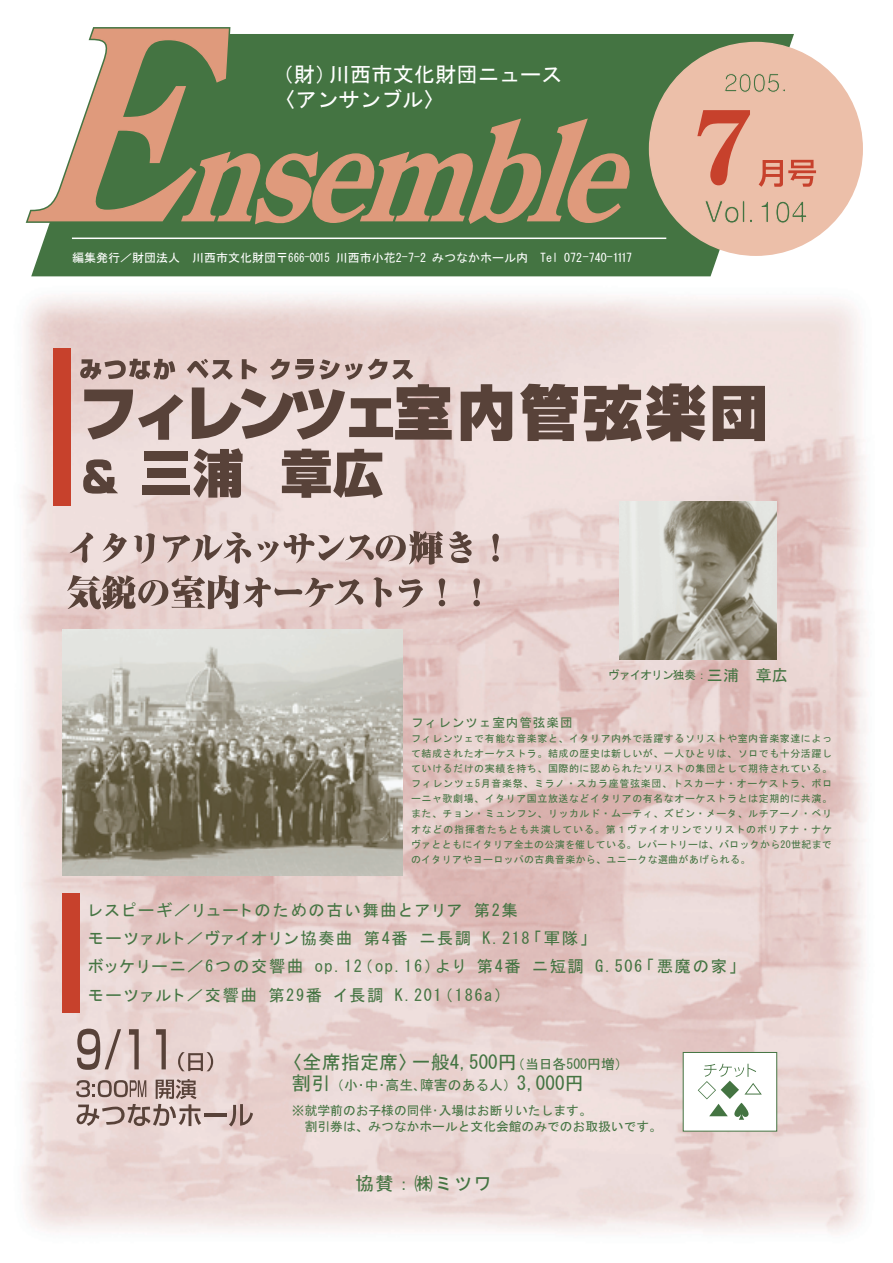
<style>
.page{position:relative;width:893px;height:1263px;background:#fff}
.page>*{position:absolute;margin:0;border:0;box-sizing:border-box;transform-origin:0 0}
.t1{font:21.3px/24.5px "MS Gothic";color:#fff}
.t2{font:19.2px "MS Gothic";color:#447442}
.t3{font:18.45px "MS Gothic";color:#447442}
.t4{font:16.35px/28.3px "MS Gothic";letter-spacing:.095em;color:#447442}
.t5{font:13.8px "MS Gothic";color:#447442}
.t6{font:12.75px/15.9px "MS Gothic";color:#447442}
.t7{font:12.6px "MS Gothic";letter-spacing:.08em;color:#447442}
.t8{font:12px "MS Gothic";color:#fff}
.t9{font:11.7px "MS Gothic";letter-spacing:-.08em;color:#447442}
.t10{font:10.05px/15.1px "MS Gothic";letter-spacing:.03em;color:#447442;text-align:justify}
.s1{font-size:15.9px}
.s2{font-size:13.8px}
.s3{font-size:19.2px}
</style>
<div class="page">
<img style="left:22px;top:276px;width:844px;height:957px">
<div style="left:683px;top:1052px;width:94px;height:79px;background:#fff;border:1px solid #447442"></div>
<svg style="left:31px;top:34px;width:763px;height:242px;fill:#447442"></svg>
<div style="left:649px;top:42px;width:214px;height:214px;background:#ecbfa9;border:2px solid #ecbfa9;border-radius:50%"></div>
<svg style="left:25px;top:27px;width:608px;height:199px"></svg>
<svg style="left:725px;top:74px;width:60px;height:19px"></svg>
<svg style="left:697px;top:110px;width:53px;height:75px"></svg>
<svg style="left:759px;top:160px;width:57px;height:27px"></svg>
<svg style="left:705px;top:200px;width:34px;height:23px"></svg>
<div style="left:742px;top:201px;width:3px;height:22px;background:#447442;border:1px solid #ecbfa9"></div>
<svg style="left:761px;top:201px;width:7px;height:21px"></svg>
<svg style="left:776px;top:201px;width:31px;height:22px"></svg>
<hr style="left:72px;top:238px;width:594px;height:1px;background:#fff">
<svg style="left:77px;top:1029px;width:44px;height:41px"></svg>
<svg style="left:129px;top:1029px;width:10px;height:40px"></svg>
<svg style="left:156px;top:1029px;width:10px;height:40px"></svg>
<svg style="left:178px;top:1052px;width:35px;height:19px"></svg>
<svg style="left:76px;top:1079px;width:125px;height:47px"></svg>
<hr style="left:204px;top:1113px;width:22px;height:3px;background:#584239">
<svg style="left:229px;top:1104px;width:24px;height:22px"></svg>
<div style="left:54px;top:349px;width:17px;height:157px;background:#c7412c"></div>
<svg style="left:80px;top:359px;width:372px;height:81px"></svg>
<svg style="left:461px;top:384px;width:51px;height:57px"></svg>
<svg style="left:520px;top:384px;width:58px;height:57px"></svg>
<svg style="left:584px;top:383px;width:121px;height:58px"></svg>
<svg style="left:713px;top:386px;width:52px;height:55px"></svg>
<svg style="left:83px;top:459px;width:35px;height:35px"></svg>
<div style="left:144px;top:451px;width:44px;height:10px;background:#584239"></div>
<div style="left:147px;top:468px;width:38px;height:9px;background:#584239"></div>
<div style="left:142px;top:486px;width:48px;height:9px;background:#584239"></div>
<svg style="left:193px;top:448px;width:50px;height:50px"></svg>
<svg style="left:282px;top:449px;width:101px;height:49px"></svg>
<svg style="left:70px;top:533px;width:23px;height:30px"></svg>
<svg style="left:103px;top:533px;width:24px;height:29px"></svg>
<svg style="left:134px;top:533px;width:21px;height:31px"></svg>
<svg style="left:163px;top:532px;width:88px;height:32px"></svg>
<svg style="left:257px;top:531px;width:186px;height:34px"></svg>
<svg style="left:449px;top:531px;width:23px;height:32px"></svg>
<svg style="left:492px;top:534px;width:7px;height:19px"></svg>
<div style="left:492px;top:555px;width:7px;height:7px;background:#584239;border-radius:50%"></div>
<svg style="left:67px;top:575px;width:296px;height:34px"></svg>
<svg style="left:373px;top:577px;width:19px;height:30px"></svg>
<svg style="left:399px;top:579px;width:24px;height:28px"></svg>
<svg style="left:439px;top:578px;width:6px;height:28px"></svg>
<div style="left:473px;top:600px;width:7px;height:6px;background:#584239;border-radius:50%"></div>
<svg style="left:473px;top:578px;width:7px;height:20px"></svg>
<div style="left:62px;top:893px;width:17px;height:119px;background:#c7412c"></div>
<svg style="left:698px;top:1064px;width:64px;height:56px"></svg>
<img style="left:619px;top:502px;width:158px;height:157px">
<img style="left:62px;top:629px;width:341px;height:247px">
<h1 class="t1" style="left:273px;top:62px;width:292px">（財）川西市文化財団ニュース〈アンサンブル〉</h1>
<p class="t8" style="left:72px;top:251px;width:561px">編集発行／財団法人 川西市文化財団〒666-0015 川西市小花2-7-2 みつなかホール内 Tel 072-740-1117</p>
<p class="t9" style="left:608px;top:669px;width:181px">ヴァイオリン独奏：<span class="s1">三浦 章広</span></p>
<p class="t7" style="left:411px;top:716px;width:163px">フィレンツェ室内管弦楽団</p>
<p class="t10" style="left:411px;top:731px;width:422px">フィレンツェで有能な音楽家と、イタリア内外で活躍するソリストや室内音楽家達によって結成されたオーケストラ。結成の歴史は新しいが、一人ひとりは、ソロでも十分活躍していけるだけの実績を持ち、国際的に認められたソリストの集団として期待されている。フィレンツェ5月音楽祭、ミラノ・スカラ座管弦楽団、トスカーナ・オーケストラ、ボローニャ歌劇場、イタリア国立放送などイタリアの有名なオーケストラとは定期的に共演。また、チョン・ミュンフン、リッカルド・ムーティ、ズビン・メータ、ルチアーノ・ベリオなどの指揮者たちとも共演している。第１ヴァイオリンでソリストのボリアナ・ナケヴァとともにイタリア全土の公演を催している。レパートリーは、バロックから20世紀までのイタリアやヨーロッパの古典音楽から、ユニークな選曲があげられる。</p>
<h3 class="t4" style="left:87px;top:896px;width:660px">レスピーギ／リュートのための古い舞曲とアリア 第2集<br>モーツァルト／ヴァイオリン協奏曲 第4番 ニ長調 K.218「軍隊」<br>ボッケリーニ／6つの交響曲 op.12（op.16）より第4番 ニ短調 G.506「悪魔の家」モーツァルト／交響曲 第29番 イ長調 K.201（186a）</h3>
<h2 class="t2" style="left:283px;top:1052px;width:347px">〈全席指定席〉一般4,500円<span class="s2">（当日各500円増）</span></h2>
<h3 class="t5" style="left:292px;top:1078px;width:293px"><span class="s3">割引</span>（小･中･高生､障害のある人）<span class="s3">3,000円</span></h3>
<p class="t6" style="left:305px;top:1102px;width:359px;text-indent:-13px">※就学前のお子様の同伴･入場はお断りいたします。<br>割引券は、みつなかホールと文化会館のみでのお取扱いです。</p>
<h3 class="t3" style="left:355px;top:1174px;width:138px">協賛：㈱ミツワ</h3>
</div>
